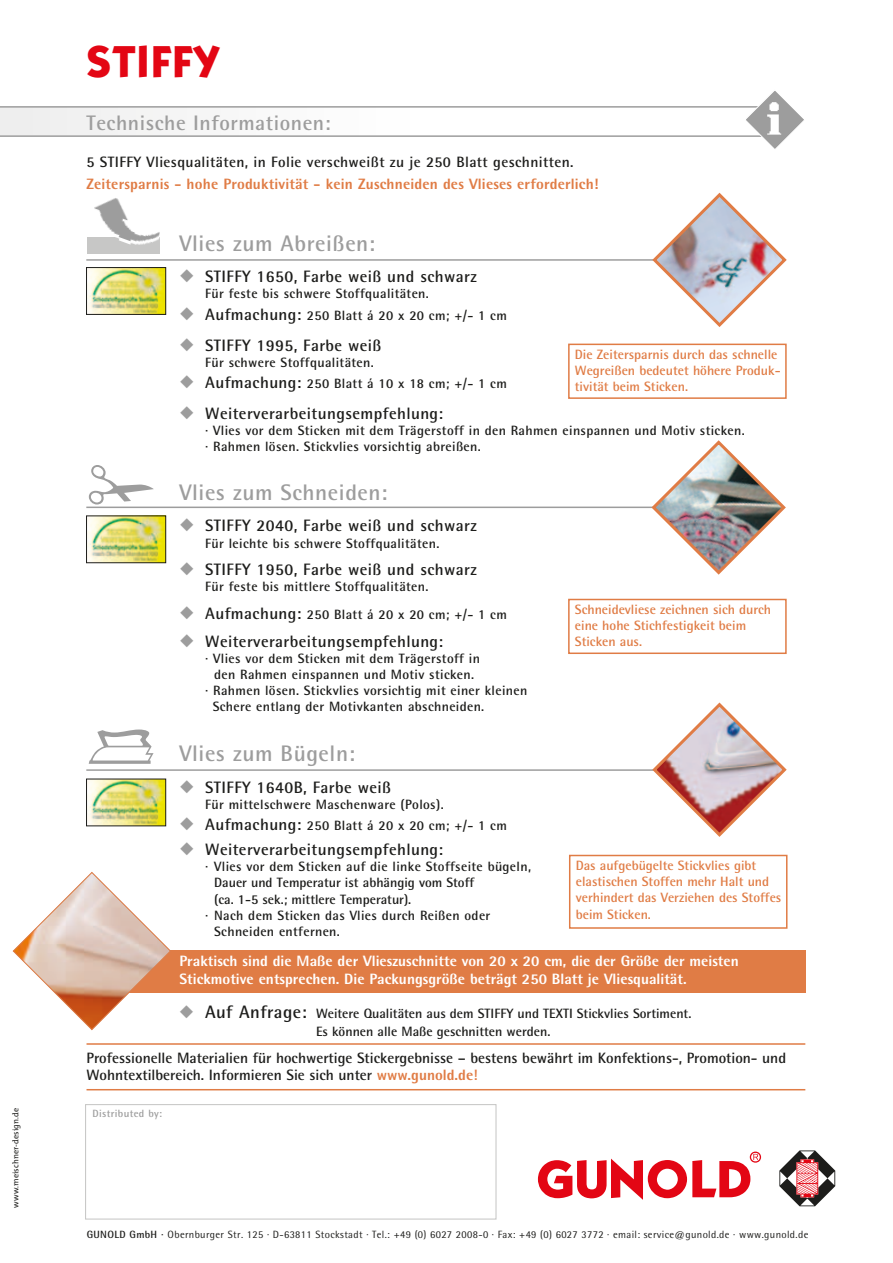
<style>
.page{position:relative;width:893px;height:1263px;background:#fff}
.page>*{position:absolute;margin:0;border:0;box-sizing:border-box;transform-origin:0 0}
.t1{font:68.55px "Textile LH Pi One";color:#9d9d9d}
.t2{font:700 45px "Itc Kabel";letter-spacing:.035em;color:#e30614}
.t3{font:700 22.5px "Rotis Semi Sans";letter-spacing:.025em;color:#9d9d9d}
.t4{font:700 21px "Rotis Semi Sans";letter-spacing:.025em;color:#9d9d9d}
.t5{font:700 16.5px "Rotis Semi Sans";letter-spacing:.025em;color:#1d1d1b}
.t6{font:700 15px/16.5px "Rotis Semi Sans";color:#1d1d1b}
.t7{font:800 15px/18px "Rotis Semi Sans";color:#fff}
.t8{font:800 15px "Rotis Semi Sans";letter-spacing:.01em;color:#e07c45}
.t9{font:700 15px "Rotis Semi Sans";letter-spacing:.025em;color:#1d1d1b}
.t10{font:700 13.5px/16.2px "Rotis Semi Sans";letter-spacing:.025em;color:#1d1d1b}
.t11{font:700 13.5px/16.2px "Rotis Semi Sans";color:#e07c45}
.t12{font:700 13.5px/18px "Rotis Semi Sans";color:#1d1d1b;text-align:center}
.t13{font:10.5px "Rotis Semi Sans";letter-spacing:.035em;color:#1d1d1b}
.t14{font:700 10.5px "Rotis Semi Sans";letter-spacing:.035em;color:#9d9d9d}
.t15{font:8.25px "The Mix";letter-spacing:.01em;color:#1d1d1b}
.s1{color:#9d9d9d}
.s2{font-size:16.5px}
.s3{font-size:18px}
.s4{font-weight:800;color:#e07c45}
.s5{color:#e07c45}
.s6{font-weight:700}
</style>
<div class="page">
<div style="left:86px;top:950px;width:719px;height:43px;background:#e07c45"></div>
<hr style="left:86px;top:259px;width:573px;height:2px;background:#9d9d9d">
<hr style="left:86px;top:507px;width:576px;height:1px;background:#9d9d9d">
<hr style="left:86px;top:769px;width:584px;height:2px;background:#9d9d9d">
<hr style="left:87px;top:1089px;width:718px;height:1px;background:#e07c45">
<hr style="left:87px;top:1043px;width:718px;height:2px;background:#e07c45">
<svg style="left:538px;top:1151px;width:223px;height:49px"></svg>
<svg style="left:779px;top:1150px;width:56px;height:56px"></svg>
<div style="left:85px;top:1104px;width:411px;height:115px;background:#fff;border:1px solid #c7c7c6"></div>
<div style="left:0;top:108px;width:425px;height:28px;background:#f6f6f6"></div>
<hr style="left:0;top:106px;width:779px;height:2px;background:#9d9d9d">
<hr style="left:0;top:135px;width:781px;height:2px;background:#9d9d9d">
<svg style="left:744px;top:91px;width:60px;height:58px"></svg>
<svg style="left:12px;top:872px;width:158px;height:159px"></svg>
<div style="left:87px;top:237px;width:72px;height:17px;background:#c7c7c6"></div>
<img style="left:94px;top:198px;width:65px;height:47px">
<svg style="left:650px;top:192px;width:137px;height:135px"></svg>
<svg style="left:650px;top:702px;width:137px;height:135px"></svg>
<img style="left:649px;top:440px;width:137px;height:135px">
<img style="left:88px;top:269px;width:76px;height:44px">
<div style="left:86px;top:267px;width:80px;height:48px;border:1px solid #1d1d1b"></div>
<img style="left:88px;top:518px;width:76px;height:43px">
<div style="left:86px;top:516px;width:80px;height:47px;border:1px solid #1d1d1b"></div>
<img style="left:88px;top:781px;width:76px;height:43px">
<div style="left:86px;top:779px;width:80px;height:47px;border:1px solid #1d1d1b"></div>
<div style="left:568px;top:344px;width:219px;height:55px;border:2px solid #e07c45"></div>
<div style="left:568px;top:599px;width:219px;height:55px;border:2px solid #e07c45"></div>
<div style="left:569px;top:855px;width:218px;height:74px;border:2px solid #e07c45"></div>
<p class="t15" style="left:9px;top:1208px;width:101px;rotate:-90deg">www.meischner-design.de</p>
<h2 class="t2" style="left:86px;top:34px;width:134px">STIFFY</h2>
<h3 class="t4" style="left:87px;top:110px;width:246px">Technische Informationen:</h3>
<p class="t9" style="left:87px;top:152px;width:488px">5 STIFFY Vliesqualitäten, in Folie verschweißt zu je 250 Blatt geschnitten.</p>
<p class="t8" style="left:87px;top:174px;width:514px">Zeitersparnis - hohe Produktivität - kein Zuschneiden des Vlieses erforderlich!</p>
<h3 class="t3" style="left:179px;top:230px;width:197px">Vlies zum Abreißen:</h3>
<p class="t5" style="left:180px;top:266px;width:299px"><span class="s1">◆</span> STIFFY 1650, Farbe weiß und schwarz</p>
<p class="t10" style="left:205px;top:285px;width:225px">Für feste bis schwere Stoffqualitäten.</p>
<p class="t10" style="left:180px;top:307px;width:329px"><span class="s1">◆</span> <span class="s2">Aufmachung:</span> 250 Blatt á 20 x 20 cm; +/- 1 cm</p>
<p class="t5" style="left:180px;top:335px;width:203px"><span class="s1">◆</span> STIFFY 1995, Farbe weiß</p>
<p class="t10" style="left:205px;top:354px;width:170px">Für schwere Stoffqualitäten.</p>
<p class="t10" style="left:180px;top:375px;width:329px"><span class="s1">◆</span> <span class="s2">Aufmachung:</span> 250 Blatt á 10 x 18 cm; +/- 1 cm</p>
<p class="t5" style="left:180px;top:403px;width:265px"><span class="s1">◆</span> Weiterverarbeitungsempfehlung:</p>
<p class="t10" style="left:205px;top:422px;width:541px">· Vlies vor dem Sticken mit dem Trägerstoff in den Rahmen einspannen und Motiv sticken. · Rahmen lösen. Stickvlies vorsichtig abreißen.</p>
<p class="t11" style="left:575px;top:346px;width:207px">Die Zeitersparnis durch das schnelle<br>Wegreißen bedeutet höhere Produk&shy;tivität beim Sticken.</p>
<h1 class="t1" style="left:87px;top:704px;width:70px">.</h1>
<h3 class="t3" style="left:179px;top:479px;width:209px">Vlies zum Schneiden:</h3>
<p class="t5" style="left:180px;top:516px;width:299px"><span class="s1">◆</span> STIFFY 2040, Farbe weiß und schwarz</p>
<p class="t10" style="left:205px;top:535px;width:236px">Für leichte bis schwere Stoffqualitäten.</p>
<p class="t5" style="left:180px;top:559px;width:299px"><span class="s1">◆</span> STIFFY 1950, Farbe weiß und schwarz</p>
<p class="t10" style="left:205px;top:578px;width:225px">Für feste bis mittlere Stoffqualitäten.</p>
<p class="t10" style="left:180px;top:606px;width:329px"><span class="s1">◆</span> <span class="s2">Aufmachung:</span> 250 Blatt á 20 x 20 cm; +/- 1 cm</p>
<p class="t5" style="left:180px;top:631px;width:265px"><span class="s1">◆</span> Weiterverarbeitungsempfehlung:</p>
<p class="t10" style="left:205px;top:650px;width:276px">· Vlies vor dem Sticken mit dem Trägerstoff in</p>
<p class="t10" style="left:214px;top:666px;width:261px">den Rahmen einspannen und Motiv sticken.</p>
<p class="t10" style="left:205px;top:682px;width:324px">· Rahmen lösen. Stickvlies vorsichtig mit einer kleinen</p>
<p class="t10" style="left:213px;top:698px;width:273px">Schere entlang der Motivkanten abschneiden.</p>
<h3 class="t3" style="left:179px;top:739px;width:177px">Vlies zum Bügeln:</h3>
<p class="t5" style="left:180px;top:777px;width:213px"><span class="s1">◆</span> STIFFY 1640B, Farbe weiß</p>
<p class="t10" style="left:205px;top:796px;width:240px">Für mittelschwere Maschenware (Polos).</p>
<p class="t10" style="left:180px;top:817px;width:329px"><span class="s1">◆</span> <span class="s2">Aufmachung:</span> 250 Blatt á 20 x 20 cm; +/- 1 cm</p>
<p class="t5" style="left:180px;top:839px;width:265px"><span class="s1">◆</span> Weiterverarbeitungsempfehlung:</p>
<p class="t10" style="left:205px;top:858px;width:327px">· Vlies vor dem Sticken auf die linke Stoffseite bügeln,</p>
<p class="t12" style="left:214px;top:873px;width:262px">Dauer und Temperatur ist abhängig vom Stoff</p>
<p class="t12" style="left:214px;top:890px;width:199px">(ca. 1-5 sek.; mittlere Temperatur).</p>
<p class="t10" style="left:205px;top:907px;width:287px">· Nach dem Sticken das Vlies durch Reißen oder</p>
<p class="t10" style="left:214px;top:923px;width:127px">Schneiden entfernen.</p>
<p class="t11" style="left:575px;top:601px;width:198px">Schneidevliese zeichnen sich durch eine hohe Stichfestigkeit beim<br>Sticken aus.</p>
<p class="t11" style="left:576px;top:857px;width:207px">Das aufgebügelte Stickvlies gibt elastischen Stoffen mehr Halt und verhindert das Verziehen des Stoffes beim Sticken.</p>
<p class="t7" style="left:179px;top:952px;width:561px">Praktisch sind die Maße der Vlieszuschnitte von 20 x 20 cm, die der Größe der meisten<br>Stickmotive entsprechen. Die Packungsgröße beträgt 250 Blatt je Vliesqualität.</p>
<p class="t12" style="left:179px;top:1004px;width:513px"><span class="s1">◆</span> <span class="s3">Auf Anfrage:</span> Weitere Qualitäten aus dem STIFFY und TEXTI Stickvlies Sortiment.<br>Es können alle Maße geschnitten werden.</p>
<p class="t6" style="left:87px;top:1049px;width:701px">Professionelle Materialien für hochwertige Stickergebnisse – bestens bewährt im Konfektions-, Promotion- und<br>Wohntextilbereich. Informieren Sie sich unter <span class="s4">www.gunold.de</span><span class="s5">!</span></p>
<p class="t14" style="left:93px;top:1107px;width:71px">Distributed by:</p>
<p class="t13" style="left:87px;top:1228px;width:723px"><span class="s6">GUNOLD GmbH ·</span> Obernburger Str. 125 · D-63811 Stockstadt · Tel.: +49 (0) 6027 2008-0 · Fax: +49 (0) 6027 3772 · email: service@gunold.de · www.gunold.de</p>
</div>
